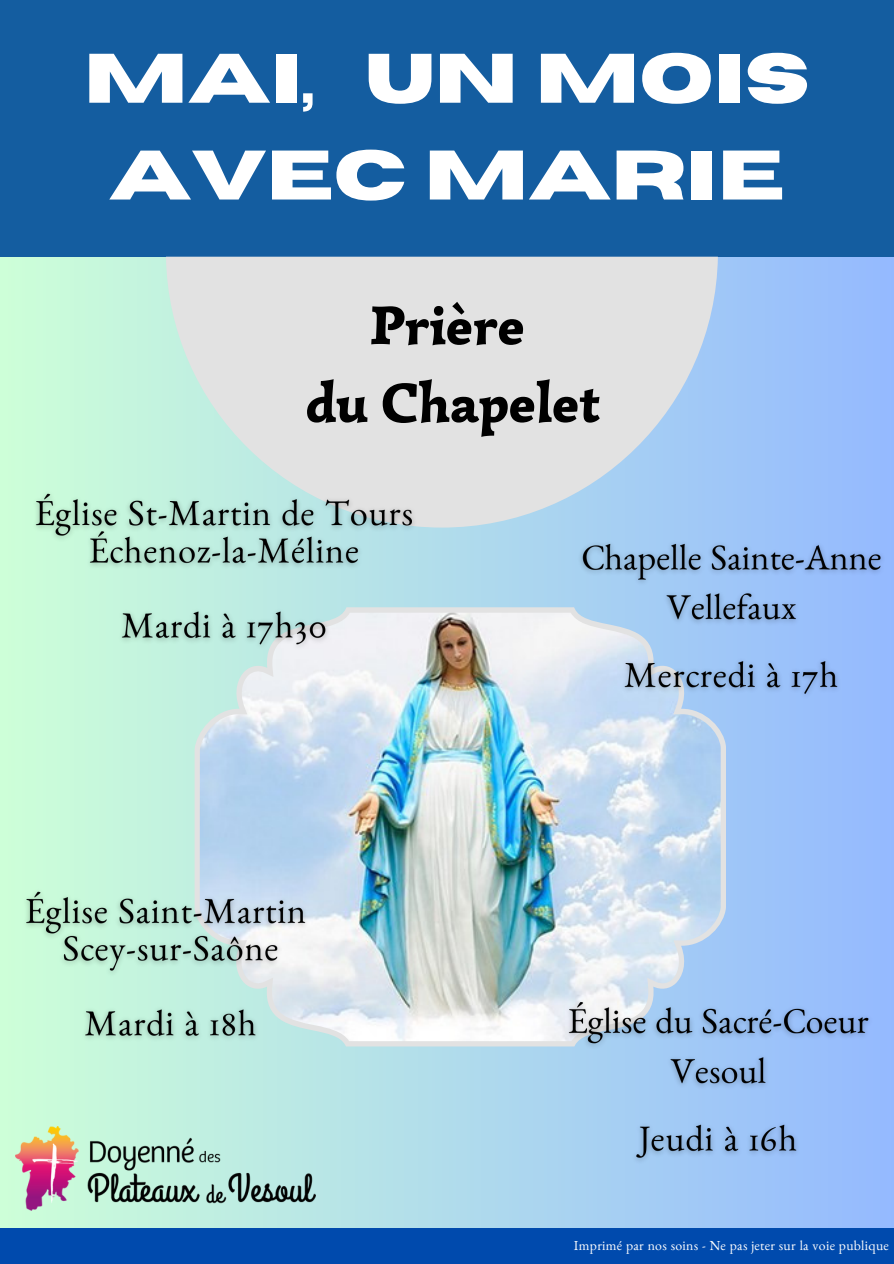
<style>
.page{position:relative;width:894px;height:1264px;background:#fff}
.page>*{position:absolute;margin:0;border:0;box-sizing:border-box;transform-origin:0 0}
.t1{font:700 69.9px/96.8px "Horizon";color:#fff;text-align:center}
.t2{font:900 55.5px/77.7px "Simonetta";color:#000;text-align:center}
.t3{font:13.8px "Benne";letter-spacing:.02em;color:#fff}
</style>
<div class="page">
<div style="left:0;top:0;width:893px;height:1263px;background:linear-gradient(to right,#cdffd8,#94b9ff)"></div>
<div style="left:0;top:0;width:893px;height:257px;background:#145da0"></div>
<svg style="left:166px;top:257px;width:551px;height:270px;background:#d8e0e4"></svg>
<img style="left:194px;top:607px;width:531px;height:439px">
<img style="left:17px;top:883px;width:301px;height:165px">
<img style="left:573px;top:535px;width:318px;height:170px">
<img style="left:558px;top:993px;width:319px;height:176px">
<img style="left:16px;top:1126px;width:299px;height:84px">
<img style="left:26px;top:486px;width:398px;height:170px">
<div style="left:0;top:1228px;width:893px;height:35px;background:#004aad"></div>
<p class="t1" style="left:84px;top:32px;width:727px">MAI, UN MOIS<br>AVEC MARIE</p>
<h2 class="t2" style="left:306px;top:287px;width:296px">Prière<br>du Chapelet</h2>
<p class="t3" style="left:573px;top:1240px;width:316px">Imprimé par nos soins - Ne pas jeter sur la voie publique</p>
</div>
